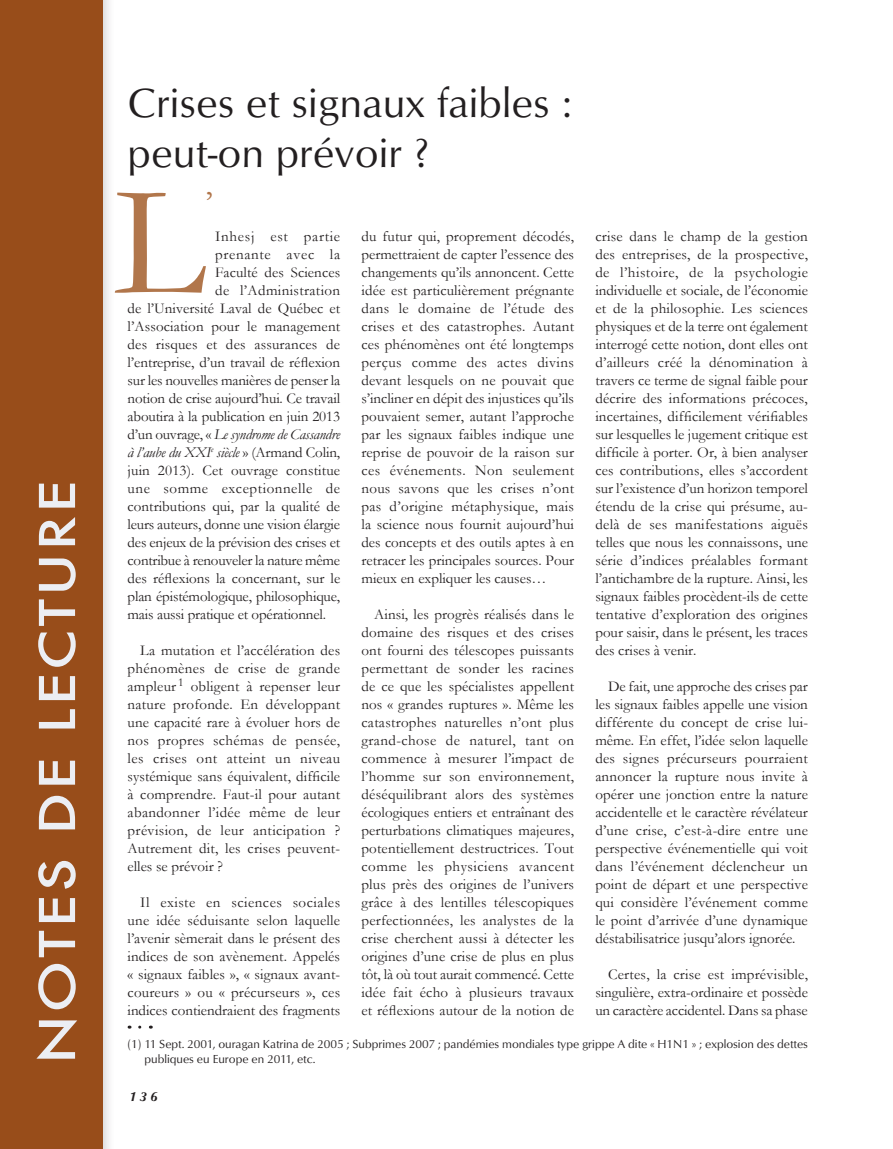
<style>
.page{position:relative;width:893px;height:1149px;background:#fff}
.page>*{position:absolute;margin:0;border:0;box-sizing:border-box;transform-origin:0 0}
.t1{font:160.05px "Garamond";color:#b1764b}
.t2{font:500 48px "Futura";letter-spacing:.05em;color:#eceef3;scale:1.2 1}
.t3{font:42px/50.4px "Opus";color:#231f20}
.t4{font:33px "Garamond";color:#b1764b}
.t5{font:15px/18px "Garamond";color:#231f20;text-align:justify}
.t6{font:italic 15px "Garamond";letter-spacing:-.015em;color:#231f20}
.t7{font:15px "Garamond";letter-spacing:.045em;color:#231f20}
.t8{font:15px "Garamond";letter-spacing:.035em;color:#231f20}
.t9{font:15px "Garamond";letter-spacing:.025em;color:#231f20}
.t10{font:italic 700 13.5px "Opus";color:#231f20}
.t11{font:12px "Opus";color:#231f20}
.s1{font-style:normal}
</style>
<div class="page">
<div style="left:0;top:0;width:115px;height:1148px;background:#231f20;opacity:.2"></div>
<div style="left:0;top:0;width:102px;height:1148px;background:#984d1a"></div>
<svg style="left:140px;top:1025px;width:11px;height:3px"></svg>
<h2 class="t2" style="left:24px;top:1063px;width:487px;rotate:-90deg">Notes de lecture</h2>
<h3 class="t3" style="left:128px;top:77px;width:446px">Crises et signaux faibles : peut-on prévoir ?</h3>
<h1 class="t1" style="left:114px;top:146px;width:93px">L</h1>
<h3 class="t4" style="left:206px;top:183px;width:9px">’</h3>
<p class="t5" style="left:361px;top:226px;width:214px">du futur qui, proprement décodés, permettraient de capter l’essence des changements qu’ils annoncent. Cette idée est particulièrement prégnante dans le domaine de l’étude des crises et des catastrophes. Autant ces phénomènes ont été longtemps perçus comme des actes divins devant lesquels on ne pouvait que s’incliner en dépit des injustices qu’ils pouvaient semer, autant l’approche par les signaux faibles indique une reprise de pouvoir de la raison sur ces événements. Non seulement nous savons que les crises n’ont pas d’origine métaphysique, mais la science nous fournit aujourd’hui des concepts et des outils aptes à en retracer les principales sources. Pour mieux en expliquer les causes…</p>
<p class="t5" style="left:361px;top:604px;width:214px;text-indent:13px">Ainsi, les progrès réalisés dans le domaine des risques et des crises ont fourni des télescopes puissants permettant de sonder les racines de ce que les spécialistes appellent nos « grandes ruptures ». Même les catastrophes naturelles n’ont plus grand-chose de naturel, tant on commence à mesurer l’impact de l’homme sur son environnement, déséquilibrant alors des systèmes écologiques entiers et entraînant des perturbations climatiques majeures, potentiellement destructrices. Tout comme les physiciens avancent plus près des origines de l’univers grâce à des lentilles télescopiques perfectionnées, les analystes de la crise cherchent aussi à détecter les origines d’une crise de plus en plus tôt, là où tout aurait commencé. Cette idée fait écho à plusieurs travaux et réflexions autour de la notion de</p>
<p class="t7" style="left:215px;top:227px;width:127px">Inhesj est partie</p>
<p class="t7" style="left:215px;top:245px;width:127px">prenante avec la</p>
<p class="t5" style="left:215px;top:262px;width:127px">Faculté des Sciences</p>
<p class="t9" style="left:215px;top:281px;width:127px">de l’Administration</p>
<p class="t5" style="left:128px;top:298px;width:214px">de l’Université Laval de Québec et</p>
<p class="t5" style="left:128px;top:316px;width:214px">l’Association pour le management</p>
<p class="t5" style="left:128px;top:334px;width:214px">des risques et des assurances de</p>
<p class="t5" style="left:128px;top:352px;width:214px">l’entreprise, d’un travail de réflexion</p>
<p class="t5" style="left:128px;top:370px;width:214px">sur les nouvelles manières de penser la</p>
<p class="t5" style="left:128px;top:388px;width:214px">notion de crise aujourd’hui. Ce travail</p>
<p class="t5" style="left:128px;top:406px;width:214px">aboutira à la publication en juin 2013</p>
<p class="t6" style="left:128px;top:425px;width:214px"><span class="s1">d’un ouvrage, «</span> Le syndrome de Cassandre</p>
<p class="t6" style="left:128px;top:443px;width:214px">à l’aube du XXI<sup>e</sup> siècle <span class="s1">» (Armand Colin,</span></p>
<p class="t5" style="left:128px;top:460px;width:214px">juin 2013). Cet ouvrage constitue</p>
<p class="t8" style="left:128px;top:479px;width:214px">une somme exceptionnelle de</p>
<p class="t5" style="left:128px;top:496px;width:214px">contributions qui, par la qualité de</p>
<p class="t5" style="left:128px;top:514px;width:214px">leurs auteurs, donne une vision élargie</p>
<p class="t5" style="left:128px;top:532px;width:214px">des enjeux de la prévision des crises et</p>
<p class="t5" style="left:128px;top:550px;width:214px">contribue à renouveler la nature même</p>
<p class="t5" style="left:128px;top:568px;width:214px">des réflexions la concernant, sur le</p>
<p class="t5" style="left:128px;top:586px;width:214px">plan épistémologique, philosophique,</p>
<p class="t5" style="left:128px;top:604px;width:200px">mais aussi pratique et opérationnel.</p>
<p class="t5" style="left:128px;top:640px;width:214px;text-indent:13px">La mutation et l’accélération des phénomènes de crise de grande ampleur <sup>1</sup> obligent à repenser leur nature profonde. En développant une capacité rare à évoluer hors de nos propres schémas de pensée, les crises ont atteint un niveau systémique sans équivalent, difficile à comprendre. Faut-il pour autant abandonner l’idée même de leur prévision, de leur anticipation ?<br>Autrement dit, les crises peuvent&shy;elles se prévoir ?</p>
<p class="t5" style="left:128px;top:892px;width:214px;text-indent:13px">Il existe en sciences sociales une idée séduisante selon laquelle l’avenir sèmerait dans le présent des indices de son avènement. Appelés « signaux faibles », « signaux avant&shy;coureurs » ou « précurseurs », ces indices contiendraient des fragments</p>
<p class="t5" style="left:595px;top:226px;width:214px">crise dans le champ de la gestion des entreprises, de la prospective, de l’histoire, de la psychologie individuelle et sociale, de l’économie et de la philosophie. Les sciences physiques et de la terre ont également interrogé cette notion, dont elles ont d’ailleurs créé la dénomination à travers ce terme de signal faible pour décrire des informations précoces, incertaines, difficilement vérifiables sur lesquelles le jugement critique est difficile à porter. Or, à bien analyser ces contributions, elles s’accordent sur l’existence d’un horizon temporel étendu de la crise qui présume, au&shy;delà de ses manifestations aiguës telles que nous les connaissons, une série d’indices préalables formant l’antichambre de la rupture. Ainsi, les signaux faibles procèdent-ils de cette tentative d’exploration des origines pour saisir, dans le présent, les traces des crises à venir.</p>
<p class="t5" style="left:595px;top:676px;width:214px;text-indent:13px">De fait, une approche des crises par les signaux faibles appelle une vision différente du concept de crise lui&shy;même. En effet, l’idée selon laquelle des signes précurseurs pourraient annoncer la rupture nous invite à opérer une jonction entre la nature accidentelle et le caractère révélateur d’une crise, c’est-à-dire entre une perspective événementielle qui voit dans l’événement déclencheur un point de départ et une perspective qui considère l’événement comme le point d’arrivée d’une dynamique déstabilisatrice jusqu’alors ignorée.</p>
<p class="t5" style="left:595px;top:964px;width:214px;text-indent:13px">Certes, la crise est imprévisible, singulière, extra-ordinaire et possède un caractère accidentel. Dans sa phase</p>
<p class="t11" style="left:128px;top:1037px;width:682px">(1) 11 Sept. 2001, ouragan Katrina de 2005 ; Subprimes 2007 ; pandémies mondiales type grippe A dite « H1N1 » ; explosion des dettes</p>
<p class="t11" style="left:144px;top:1051px;width:173px">publiques eu Europe en 2011, etc.</p>
<p class="t10" style="left:129px;top:1088px;width:30px">136</p>
</div>
